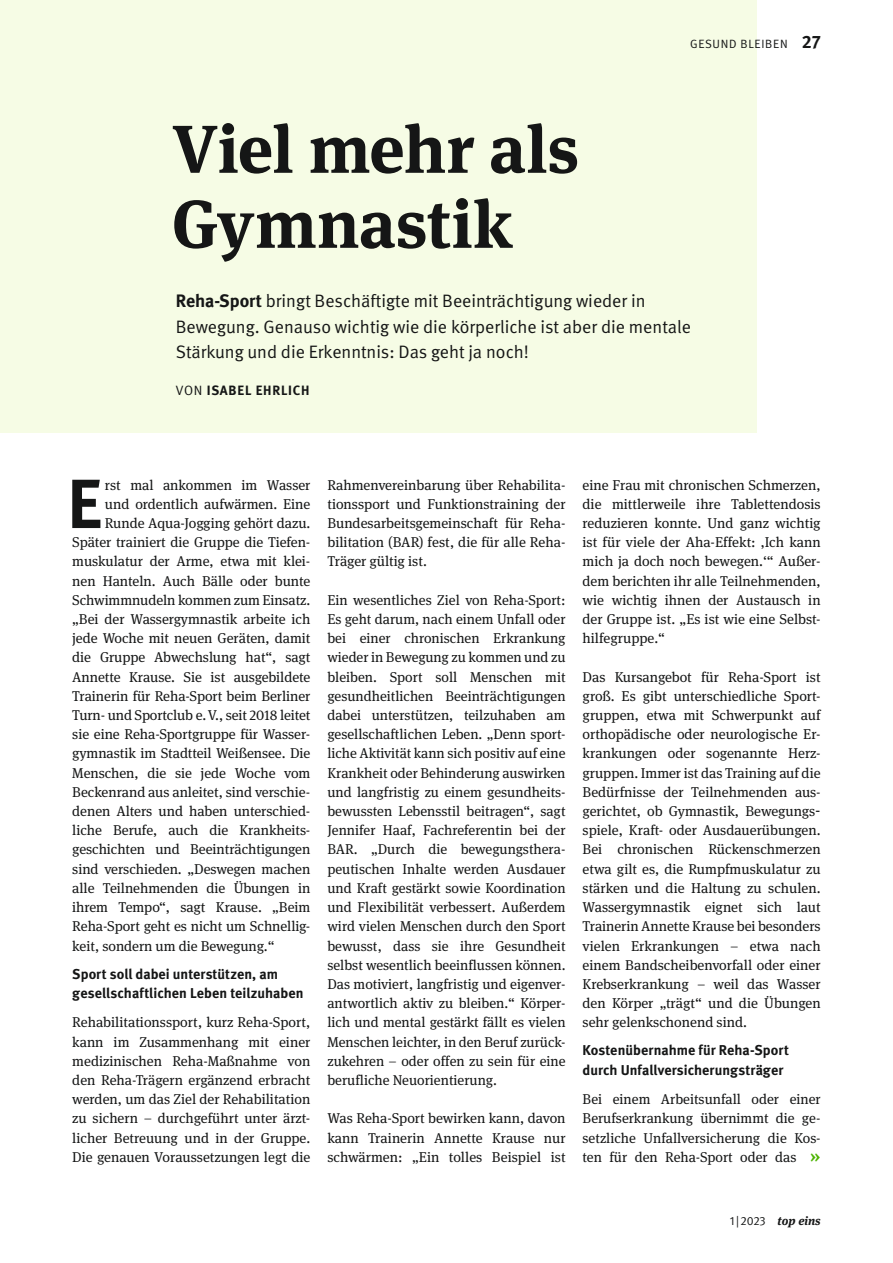
<style>
.page{position:relative;width:893px;height:1263px;background:#fff}
.page>*{position:absolute;margin:0;border:0;box-sizing:border-box;transform-origin:0 0}
.t1{font:700 69.45px "DGUV Meta";color:#151616}
.t2{font:700 67.5px/75px "DGUV Meta Serif";color:#151616}
.t3{font:18px/25.5px "DGUV Meta";color:#151616}
.t4{font:700 18px "DGUV Meta Serif";color:#4cb300}
.t5{font:14.25px/19.2px "DGUV Meta Serif";letter-spacing:-.005em;color:#151616;text-align:justify}
.t6{font:700 14.25px/19.5px "DGUV Meta";letter-spacing:.005em;color:#151616}
.t7{font:700 13.5px "DGUV Meta";letter-spacing:.06em;color:#151616}
.t8{font:12px "DGUV Meta";letter-spacing:.06em;color:#151616}
.t9{font:italic 700 12px "DGUV Meta Serif";color:#151616}
.s1{font-weight:700;font-size:18px}
.s2{font-weight:700}
.s3{font-weight:400}
.s4{font-family:"DGUV Meta";font-weight:400;font-style:normal}
</style>
<div class="page">
<div style="left:0;top:0;width:757px;height:432px;background:#f6fce5"></div>
<p class="t8" style="left:690px;top:37px;width:132px">GESUND BLEIBEN <span class="s1">27</span></p>
<h3 class="t2" style="left:171px;top:113px;width:409px">Viel mehr als<br>Gymnastik</h3>
<p class="t3" style="left:176px;top:289px;width:517px"><span class="s2">Reha-Sport</span> bringt Beschäftigte mit Beeinträchtigung wieder in<br>Bewegung. Genauso wichtig wie die körperliche ist aber die mentale<br>Stärkung und die Erkenntnis: Das geht ja noch!</p>
<p class="t7" style="left:176px;top:383px;width:135px"><span class="s3">VON</span> ISABEL EHRLICH</p>
<p class="t1" style="left:67px;top:463px;width:36px">E</p>
<p class="t5" style="left:105px;top:475px;width:207px">rst mal ankommen im Wasser</p>
<p class="t5" style="left:105px;top:495px;width:207px">und ordentlich aufwärmen. Eine</p>
<p class="t5" style="left:105px;top:514px;width:207px">Runde Aqua-Jogging gehört dazu.</p>
<p class="t5" style="left:72px;top:533px;width:240px">Später trainiert die Gruppe die Tiefen-</p>
<p class="t5" style="left:72px;top:552px;width:240px">muskulatur der Arme, etwa mit klei-</p>
<p class="t5" style="left:72px;top:571px;width:240px">nen Hanteln. Auch Bälle oder bunte</p>
<p class="t5" style="left:72px;top:591px;width:240px">Schwimmnudeln kommen zum Einsatz.</p>
<p class="t5" style="left:72px;top:610px;width:240px">„Bei der Wassergymnastik arbeite ich</p>
<p class="t5" style="left:72px;top:629px;width:240px">jede Woche mit neuen Geräten, damit</p>
<p class="t5" style="left:72px;top:648px;width:240px">die Gruppe Abwechslung hat“, sagt</p>
<p class="t5" style="left:72px;top:667px;width:240px">Annette Krause. Sie ist ausgebildete</p>
<p class="t5" style="left:72px;top:687px;width:240px">Trainerin für Reha-Sport beim Berliner</p>
<p class="t5" style="left:72px;top:706px;width:240px">Turn- und Sportclub e.V., seit 2018 leitet</p>
<p class="t5" style="left:72px;top:725px;width:238px">sie eine Reha-Sportgruppe für Wasser-</p>
<p class="t5" style="left:72px;top:744px;width:240px">gymnastik im Stadtteil Weißensee. Die</p>
<p class="t5" style="left:72px;top:763px;width:240px">Menschen, die sie jede Woche vom</p>
<p class="t5" style="left:72px;top:783px;width:240px">Beckenrand aus anleitet, sind verschie-</p>
<p class="t5" style="left:72px;top:802px;width:240px">denen Alters und haben unterschied-</p>
<p class="t5" style="left:72px;top:821px;width:238px">liche Berufe, auch die Krankheits-</p>
<p class="t5" style="left:72px;top:840px;width:240px">geschichten und Beeinträchtigungen</p>
<p class="t5" style="left:72px;top:859px;width:240px">sind verschieden. „Deswegen machen</p>
<p class="t5" style="left:72px;top:879px;width:240px">alle Teilnehmenden die Übungen in</p>
<p class="t5" style="left:72px;top:898px;width:240px">ihrem Tempo“, sagt Krause. „Beim</p>
<p class="t5" style="left:72px;top:917px;width:240px">Reha-Sport geht es nicht um Schnellig-</p>
<p class="t5" style="left:72px;top:936px;width:204px">keit, sondern um die Bewegung.“</p>
<h4 class="t6" style="left:72px;top:964px;width:233px">Sport soll dabei unterstützen, am gesellschaftlichen Leben teilzuhaben</h4>
<p class="t5" style="left:72px;top:1013px;width:240px">Rehabilitationssport, kurz Reha-Sport, kann im Zusammenhang mit einer medizinischen Reha-Maßnahme von den Reha-Trägern ergänzend erbracht werden, um das Ziel der Rehabilitation zu sichern – durchgeführt unter ärzt&shy;licher Betreuung und in der Gruppe.<br>Die genauen Voraussetzungen legt die</p>
<p class="t5" style="left:327px;top:475px;width:240px">Rahmenvereinbarung über Rehabilita&shy;tionssport und Funktionstraining der Bundesarbeitsgemeinschaft für Reha&shy;bilitation (BAR) fest, die für alle Reha-Träger gültig ist.</p>
<p class="t5" style="left:327px;top:591px;width:240px">Ein wesentliches Ziel von Reha-Sport:<br>Es geht darum, nach einem Unfall oder bei einer chronischen Erkrankung wieder in Bewegung zu kommen und zu bleiben. Sport soll Menschen mit gesundheitlichen Beeinträchtigungen dabei unterstützen, teilzuhaben am gesellschaftlichen Leben. „Denn sport&shy;liche Aktivität kann sich positiv auf eine Krankheit oder Behinderung auswirken und langfristig zu einem gesundheits&shy;bewussten Lebensstil beitragen“, sagt Jennifer Haaf, Fachreferentin bei der BAR. „Durch die bewegungsthera&shy;peutischen Inhalte werden Ausdauer und Kraft gestärkt sowie Koordination und Flexibilität verbessert. Außerdem wird vielen Menschen durch den Sport bewusst, dass sie ihre Gesundheit selbst wesentlich beeinflussen können.<br>Das motiviert, langfristig und eigenver&shy;antwortlich aktiv zu bleiben.“ Körper&shy;lich und mental gestärkt fällt es vielen Menschen leichter, in den Beruf zurück&shy;zukehren – oder offen zu sein für eine berufliche Neuorientierung.</p>
<p class="t5" style="left:327px;top:1109px;width:240px">Was Reha-Sport bewirken kann, davon kann Trainerin Annette Krause nur schwärmen: „Ein tolles Beispiel ist</p>
<p class="t5" style="left:583px;top:475px;width:240px">eine Frau mit chronischen Schmerzen, die mittlerweile ihre Tablettendosis reduzieren konnte. Und ganz wichtig ist für viele der Aha-Effekt: ‚Ich kann mich ja doch noch bewegen.‘“ Außer&shy;dem berichten ihr alle Teilnehmenden, wie wichtig ihnen der Austausch in der Gruppe ist. „Es ist wie eine Selbst&shy;hilfegruppe.“</p>
<p class="t5" style="left:583px;top:667px;width:240px;text-align:left">Das Kursangebot für Reha-Sport ist groß. Es gibt unterschiedliche Sport&shy;gruppen, etwa mit Schwerpunkt auf orthopädische oder neurologische Er&shy;krankungen oder sogenannte Herz&shy;gruppen. Immer ist das Training auf die Bedürfnisse der Teilnehmenden aus&shy;gerichtet, ob Gymnastik, Bewegungs&shy;spiele, Kraft- oder Ausdauerübungen.<br>Bei chronischen Rückenschmerzen etwa gilt es, die Rumpfmuskulatur zu stärken und die Haltung zu schulen.<br>Wassergymnastik eignet sich laut Trainerin Annette Krause bei besonders vielen Erkrankungen – etwa nach einem Bandscheibenvorfall oder einer Krebserkrankung – weil das Wasser den Körper „trägt“ und die Übungen sehr gelenkschonend sind.</p>
<h4 class="t6" style="left:583px;top:1041px;width:208px">Kostenübernahme für Reha-Sport durch Unfallversicherungsträger</h4>
<p class="t5" style="left:583px;top:1090px;width:240px">Bei einem Arbeitsunfall oder einer Berufserkrankung übernimmt die ge&shy;setzliche Unfallversicherung die Kos&shy;ten für den Reha-Sport oder das</p>
<p class="t4" style="left:810px;top:1145px;width:12px">»</p>
<p class="t9" style="left:730px;top:1213px;width:92px"><span class="s4">1|2023</span> top eins</p>
</div>
